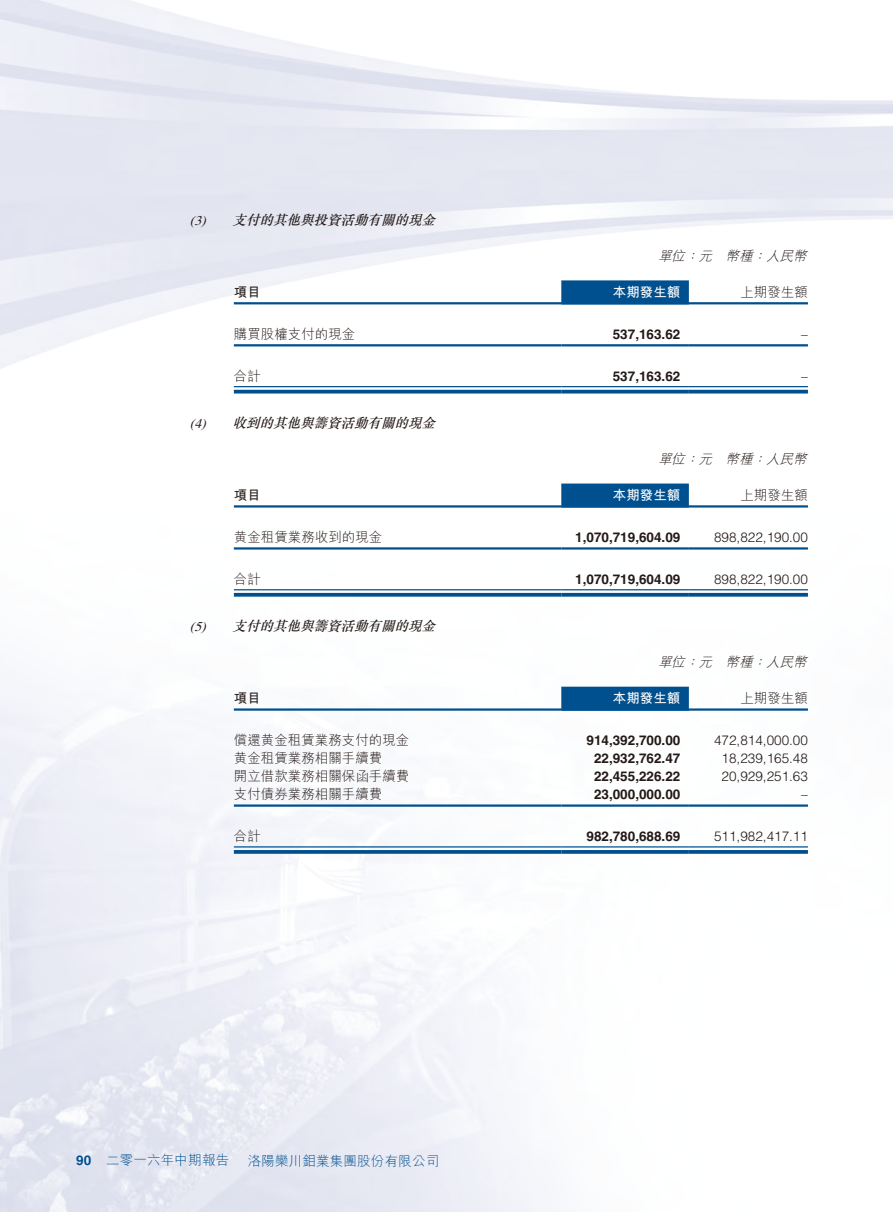
<style>
.page{position:relative;width:893px;height:1212px;background:#fff}
.page>*{position:absolute;margin:0;border:0;box-sizing:border-box;transform-origin:0 0}
.t1{font:700 13.5px "Helvetica LT Std";color:#231916}
.t2{font:300 13.5px "M Hei HK";color:#231916}
.t3{font:300 13.5px "Helvetica LT Std";color:#231916}
.t4{font:italic 500 13.5px "M Sung HK";color:#231916}
.t5{font:italic 300 13.5px "M Hei HK";color:#231916}
.t6{font:300 13.5px "M Hei HK";letter-spacing:.015em;color:#00508f}
.t7{font:700 13.5px "M Hei HK";color:#fff}
.t8{font:700 13.5px "M Hei HK";color:#231916}
.s1{font-family:"Times LT Std";font-weight:400}
.s2{font-family:"Helvetica LT Std";font-weight:700}
</style>
<div class="page">
<img style="left:0;top:0;width:893px;height:1212px">
<div style="left:561px;top:280px;width:128px;height:22px;background:#00508f"></div>
<hr style="left:234px;top:302px;width:327px;height:2px;background:#00508f">
<hr style="left:561px;top:302px;width:128px;height:2px;background:#00508f">
<hr style="left:689px;top:302px;width:119px;height:2px;background:#00508f">
<hr style="left:234px;top:344px;width:327px;height:2px;background:#00508f">
<hr style="left:561px;top:344px;width:128px;height:2px;background:#00508f">
<hr style="left:689px;top:344px;width:119px;height:2px;background:#00508f">
<hr style="left:234px;top:386px;width:327px;height:1px;background:#00508f">
<hr style="left:234px;top:390px;width:327px;height:3px;background:#00508f">
<hr style="left:561px;top:386px;width:128px;height:1px;background:#00508f">
<hr style="left:561px;top:390px;width:128px;height:3px;background:#00508f">
<hr style="left:689px;top:386px;width:119px;height:1px;background:#00508f">
<hr style="left:689px;top:390px;width:119px;height:3px;background:#00508f">
<div style="left:561px;top:483px;width:128px;height:22px;background:#00508f"></div>
<hr style="left:234px;top:505px;width:327px;height:2px;background:#00508f">
<hr style="left:561px;top:505px;width:128px;height:2px;background:#00508f">
<hr style="left:689px;top:505px;width:119px;height:2px;background:#00508f">
<hr style="left:234px;top:547px;width:327px;height:2px;background:#00508f">
<hr style="left:561px;top:547px;width:128px;height:2px;background:#00508f">
<hr style="left:689px;top:547px;width:119px;height:2px;background:#00508f">
<hr style="left:234px;top:589px;width:327px;height:1px;background:#00508f">
<svg style="left:234px;top:593px;width:327px;height:4px"></svg>
<hr style="left:561px;top:589px;width:128px;height:1px;background:#00508f">
<svg style="left:561px;top:593px;width:128px;height:4px"></svg>
<hr style="left:689px;top:589px;width:119px;height:1px;background:#00508f">
<svg style="left:689px;top:593px;width:119px;height:4px"></svg>
<div style="left:561px;top:687px;width:128px;height:21px;background:#00508f"></div>
<hr style="left:234px;top:708px;width:327px;height:3px;background:#00508f">
<hr style="left:561px;top:708px;width:128px;height:3px;background:#00508f">
<hr style="left:689px;top:708px;width:119px;height:3px;background:#00508f">
<hr style="left:234px;top:804px;width:327px;height:3px;background:#00508f">
<hr style="left:561px;top:804px;width:128px;height:3px;background:#00508f">
<hr style="left:689px;top:804px;width:119px;height:3px;background:#00508f">
<hr style="left:234px;top:846px;width:327px;height:1px;background:#00508f">
<svg style="left:234px;top:850px;width:327px;height:4px"></svg>
<hr style="left:561px;top:846px;width:128px;height:1px;background:#00508f">
<svg style="left:561px;top:850px;width:128px;height:4px"></svg>
<hr style="left:689px;top:846px;width:119px;height:1px;background:#00508f">
<svg style="left:689px;top:850px;width:119px;height:4px"></svg>
<p class="t4" style="left:190px;top:210px;width:251px"><span class="s1">(3)</span> 支付的其他與投資活動有關的現金</p>
<p class="t5" style="left:658px;top:249px;width:154px">單位：元 幣種：人民幣</p>
<p class="t8" style="left:234px;top:282px;width:28px">項目</p>
<p class="t7" style="left:613px;top:282px;width:69px">本期發生額</p>
<p class="t2" style="left:740px;top:285px;width:69px">上期發生額</p>
<p class="t2" style="left:234px;top:327px;width:123px">購買股權支付的現金</p>
<p class="t1" style="left:613px;top:326px;width:69px">537,163.62</p>
<p class="t3" style="left:801px;top:325px;width:8px">–</p>
<p class="t2" style="left:234px;top:369px;width:28px">合計</p>
<p class="t1" style="left:613px;top:368px;width:69px">537,163.62</p>
<p class="t3" style="left:801px;top:367px;width:8px">–</p>
<p class="t4" style="left:190px;top:413px;width:251px"><span class="s1">(4)</span> 收到的其他與籌資活動有關的現金</p>
<p class="t5" style="left:658px;top:452px;width:154px">單位：元 幣種：人民幣</p>
<p class="t8" style="left:234px;top:485px;width:28px">項目</p>
<p class="t7" style="left:613px;top:485px;width:69px">本期發生額</p>
<p class="t2" style="left:740px;top:488px;width:69px">上期發生額</p>
<p class="t2" style="left:234px;top:530px;width:150px">黄金租賃業務收到的現金</p>
<p class="t1" style="left:575px;top:529px;width:107px">1,070,719,604.09</p>
<p class="t3" style="left:714px;top:529px;width:95px">898,822,190.00</p>
<p class="t2" style="left:234px;top:572px;width:28px">合計</p>
<p class="t1" style="left:575px;top:571px;width:107px">1,070,719,604.09</p>
<p class="t3" style="left:714px;top:571px;width:95px">898,822,190.00</p>
<p class="t4" style="left:190px;top:616px;width:251px"><span class="s1">(5)</span> 支付的其他與籌資活動有關的現金</p>
<p class="t5" style="left:658px;top:655px;width:154px">單位：元 幣種：人民幣</p>
<p class="t8" style="left:234px;top:688px;width:28px">項目</p>
<p class="t7" style="left:613px;top:688px;width:69px">本期發生額</p>
<p class="t2" style="left:740px;top:691px;width:69px">上期發生額</p>
<p class="t2" style="left:234px;top:733px;width:177px">償還黄金租賃業務支付的現金</p>
<p class="t1" style="left:586px;top:732px;width:95px">914,392,700.00</p>
<p class="t3" style="left:714px;top:732px;width:95px">472,814,000.00</p>
<p class="t2" style="left:234px;top:751px;width:150px">黄金租賃業務相關手續費</p>
<p class="t1" style="left:594px;top:750px;width:88px">22,932,762.47</p>
<p class="t3" style="left:722px;top:750px;width:88px">18,239,165.48</p>
<p class="t2" style="left:234px;top:769px;width:177px">開立借款業務相關保函手續費</p>
<p class="t1" style="left:594px;top:768px;width:88px">22,455,226.22</p>
<p class="t3" style="left:722px;top:768px;width:88px">20,929,251.63</p>
<p class="t2" style="left:234px;top:787px;width:150px">支付債券業務相關手續費</p>
<p class="t1" style="left:594px;top:786px;width:88px">23,000,000.00</p>
<p class="t3" style="left:801px;top:786px;width:8px">–</p>
<p class="t2" style="left:234px;top:829px;width:28px">合計</p>
<p class="t1" style="left:586px;top:828px;width:95px">982,780,688.69</p>
<p class="t3" style="left:714px;top:828px;width:95px">511,982,417.11</p>
<p class="t6" style="left:76px;top:1153px;width:154px"><span class="s2">90</span> 二零一六年中期報告</p>
<p class="t6" style="left:248px;top:1154px;width:193px">洛陽欒川鉬業集團股份有限公司</p>
</div>
